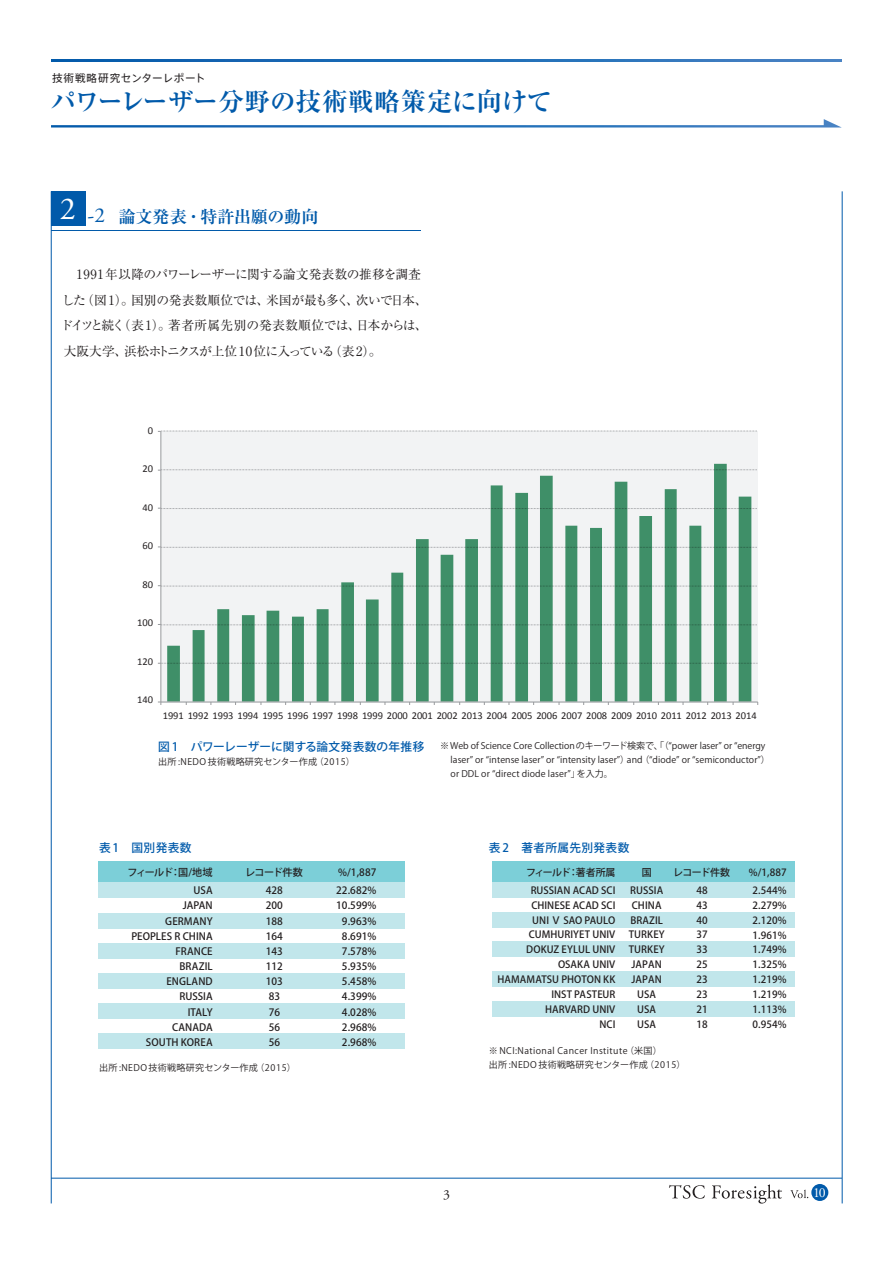
<style>
.page{position:relative;width:893px;height:1263px;background:#fff}
.page>*{position:absolute;margin:0;border:0;box-sizing:border-box;transform-origin:0 0}
.t1{font:700 25.5px "Ryumin Pro";letter-spacing:-.005em;color:#015aaa}
.t2{font:700 16.95px "Ryumin Pro";color:#015aaa}
.t3{font:13.8px "Adobe Garamond Pro";color:#fff}
.t4{font:13.8px "Adobe Garamond Pro";color:#231f20}
.t5{font:12.75px/25.5px "Ryumin Pro";letter-spacing:-.025em;color:#231f20}
.t6{font:500 11.7px "Koz Go Pr 6 N";letter-spacing:.01em;color:#015aaa}
.t7{font:500 11.7px "Koz Go Pr 6 N";letter-spacing:.03em;color:#015aaa}
.t8{font:10.65px "Axis Std";letter-spacing:.04em;color:#231f20}
.t9{font:10.5px "Calibri";letter-spacing:-.005em;color:#231f20}
.t10{font:500 10.05px/15.1px "Koz Go Pr 6 N";letter-spacing:.01em;color:#231f20}
.t11{font:500 10.05px/17.9px "Koz Go Pr 6 N";letter-spacing:-.06em;color:#231f20;text-align:right}
.t12{font:500 10.05px/17.9px "Koz Go Pr 6 N";letter-spacing:-.03em;color:#231f20;text-align:center}
.t13{font:500 9.9px/15px "Koz Go Pr 6 N";letter-spacing:.01em;color:#231f20;text-align:center}
.t14{font:500 9.9px/17.5px "Koz Go Pr 6 N";letter-spacing:-.035em;color:#231f20;text-align:center}
.t15{font:9px/13.8px "Koz Go Pr 6 N";letter-spacing:.01em;color:#231f20}
.t16{font:9px/13.8px "Koz Go Pr 6 N";letter-spacing:.05em;color:#231f20}
.t17{font:9px "Koz Go Pr 6 N";letter-spacing:.03em;color:#231f20}
.s1{font-family:"Adobe Garamond Pro";font-weight:400;font-size:21.3px}
</style>
<div class="page">
<div style="left:51px;top:192px;width:34px;height:34px;background:#015aaa"></div>
<hr style="left:51px;top:230px;width:370px;height:1px;background:#015aaa">
<div style="left:161px;top:431px;width:597px;height:271px;background:#f2f3f4"></div>
<svg style="left:167px;top:464px;width:584px;height:238px"></svg>
<hr style="left:160px;top:431px;width:1px;height:271px;background:#989a9d">
<svg style="left:158px;top:663px;width:600px;height:1px"></svg>
<svg style="left:158px;top:624px;width:599px;height:1px"></svg>
<svg style="left:158px;top:585px;width:599px;height:2px"></svg>
<svg style="left:158px;top:546px;width:599px;height:2px"></svg>
<svg style="left:158px;top:508px;width:599px;height:1px"></svg>
<svg style="left:158px;top:469px;width:599px;height:2px"></svg>
<svg style="left:158px;top:431px;width:599px;height:1px"></svg>
<hr style="left:161px;top:702px;width:597px;height:1px;background:#989a9d">
<div style="left:98px;top:861px;width:306px;height:22px;background:#7ccfd8"></div>
<div style="left:98px;top:882px;width:306px;height:16px;background:#c1e6eb"></div>
<div style="left:98px;top:913px;width:306px;height:15px;background:#c1e6eb"></div>
<div style="left:98px;top:943px;width:306px;height:16px;background:#c1e6eb"></div>
<div style="left:98px;top:973px;width:306px;height:16px;background:#c1e6eb"></div>
<div style="left:98px;top:1003px;width:306px;height:16px;background:#c1e6eb"></div>
<div style="left:98px;top:1033px;width:306px;height:16px;background:#c1e6eb"></div>
<div style="left:492px;top:861px;width:302px;height:22px;background:#7ccfd8"></div>
<div style="left:492px;top:882px;width:302px;height:16px;background:#c1e6eb"></div>
<div style="left:492px;top:912px;width:302px;height:15px;background:#c1e6eb"></div>
<div style="left:492px;top:941px;width:302px;height:16px;background:#c1e6eb"></div>
<div style="left:492px;top:971px;width:302px;height:16px;background:#c1e6eb"></div>
<div style="left:492px;top:1001px;width:302px;height:15px;background:#c1e6eb"></div>
<svg style="left:51px;top:119px;width:791px;height:9px"></svg>
<svg style="left:51px;top:60px;width:791px;height:2px;background:#226db6"></svg>
<hr style="left:51px;top:191px;width:1px;height:1012px;background:#015aaa">
<hr style="left:842px;top:191px;width:1px;height:1012px;background:#015aaa">
<hr style="left:51px;top:1178px;width:791px;height:1px;background:#015aaa">
<div style="left:811px;top:1184px;width:17px;height:17px;background:#015aaa;border-radius:50%"></div>
<svg style="left:790px;top:1190px;width:18px;height:8px"></svg>
<svg style="left:669px;top:1185px;width:36px;height:14px"></svg>
<svg style="left:712px;top:1184px;width:70px;height:19px"></svg>
<p class="t8" style="left:52px;top:70px;width:155px">技術戦略研究センターレポート</p>
<h1 class="t1" style="left:51px;top:81px;width:503px">パワーレーザー分野の技術戦略策定に向けて</h1>
<h2 class="t2" style="left:60px;top:204px;width:260px"><sup>2</sup> <span class="s1">-2</span> 論文発表・特許出願の動向</h2>
<p class="t5" style="left:60px;top:261px;width:369px">　1991年以降のパワーレーザーに関する論文発表数の推移を調査した（図 1）。国別の発表数順位では、米国が最も多く、次いで日本、ドイツと続く（表 1）。著者所属先別の発表数順位では、日本からは、大阪大学、浜松ホトニクスが上位 10 位に入っている（表 2）。</p>
<p class="t9" style="left:148px;top:424px;width:7px">0</p>
<p class="t9" style="left:143px;top:462px;width:12px">20</p>
<p class="t9" style="left:143px;top:501px;width:12px">40</p>
<p class="t9" style="left:143px;top:539px;width:12px">60</p>
<p class="t9" style="left:143px;top:578px;width:12px">80</p>
<p class="t9" style="left:137px;top:616px;width:17px">100</p>
<p class="t9" style="left:137px;top:655px;width:17px">120</p>
<p class="t9" style="left:137px;top:693px;width:17px">140</p>
<p class="t9" style="left:163px;top:709px;width:595px">1991 1992 1993 1994 1995 1996 1997 1998 1999 2000 2001 2002 2013 2004 2005 2006 2007 2008 2009 2010 2011 2012 2013 2014</p>
<p class="t6" style="left:158px;top:740px;width:268px">図 1　パワーレーザーに関する論文発表数の年推移</p>
<p class="t17" style="left:158px;top:756px;width:198px">出所 :NEDO 技術戦略研究センター作成（2015）</p>
<p class="t15" style="left:451px;top:739px;width:321px;text-indent:-11px">※Web of Science Core Collectionのキーワード検索で、「（“power laser” or “energy laser” or “intense laser” or “intensity laser”）and（“diode” or “semiconductor”）or DDL or “direct diode laser”」を入力。</p>
<p class="t7" style="left:99px;top:841px;width:94px">表 1　国別発表数</p>
<p class="t7" style="left:489px;top:841px;width:142px">表 2　著者所属先別発表数</p>
<p class="t11" style="left:128px;top:864px;width:87px">フィールド：国/地域<br>USA</p>
<p class="t10" style="left:131px;top:898px;width:83px;text-align:right">JAPAN<br>GERMANY<br>PEOPLES R CHINA<br>FRANCE<br>BRAZIL<br>ENGLAND<br>RUSSIA<br>ITALY<br>CANADA<br>SOUTH KOREA</p>
<p class="t12" style="left:245px;top:864px;width:59px">レコード件数<br>428</p>
<p class="t10" style="left:266px;top:898px;width:19px">200<br>188<br>164<br>143<br>112<br>103<br>83<br>76<br>56<br>56</p>
<p class="t17" style="left:99px;top:1063px;width:198px">出所 :NEDO 技術戦略研究センター作成（2015）</p>
<p class="t10" style="left:336px;top:864px;width:42px;line-height:17.9px">%/1,887<br>22.682%</p>
<p class="t10" style="left:336px;top:898px;width:42px;text-align:center">10.599%<br>9.963%<br>8.691%<br>7.578%<br>5.935%<br>5.458%<br>4.399%<br>4.028%<br>2.968%<br>2.968%</p>
<p class="t13" style="left:526px;top:864px;width:91px;line-height:17.5px">フィールド：著者所属<br>RUSSIAN ACAD SCI</p>
<p class="t13" style="left:497px;top:898px;width:119px;text-align:right">CHINESE ACAD SCI<br>UNI Ｖ SAO PAULO<br>CUMHURIYET UNIV<br>DOKUZ EYLUL UNIV<br>OSAKA UNIV<br>HAMAMATSU PHOTON KK<br>INST PASTEUR<br>HARVARD UNIV<br>NCI</p>
<p class="t13" style="left:630px;top:864px;width:35px;line-height:17.5px">国<br>RUSSIA</p>
<p class="t13" style="left:629px;top:898px;width:37px">CHINA<br>BRAZIL<br>TURKEY<br>TURKEY<br>JAPAN<br>JAPAN<br>USA<br>USA<br>USA</p>
<p class="t14" style="left:673px;top:864px;width:58px">レコード件数<br>48</p>
<p class="t13" style="left:696px;top:898px;width:13px;text-align:justify">43<br>40<br>37<br>33<br>25<br>23<br>23<br>21<br>18</p>
<p class="t16" style="left:489px;top:1044px;width:198px">※ NCI:National Cancer Institute（米国）<br>出所 :NEDO 技術戦略研究センター作成（2015）</p>
<p class="t13" style="left:749px;top:864px;width:39px;line-height:17.5px">%/1,887<br>2.544%</p>
<p class="t13" style="left:753px;top:898px;width:36px;text-align:justify">2.279% 2.120% 1.961% 1.749% 1.325% 1.219% 1.219% 1.113% 0.954%</p>
<h3 class="t4" style="left:443px;top:1186px;width:8px">3</h3>
<h3 class="t3" style="left:813px;top:1184px;width:14px">10</h3>
</div>
